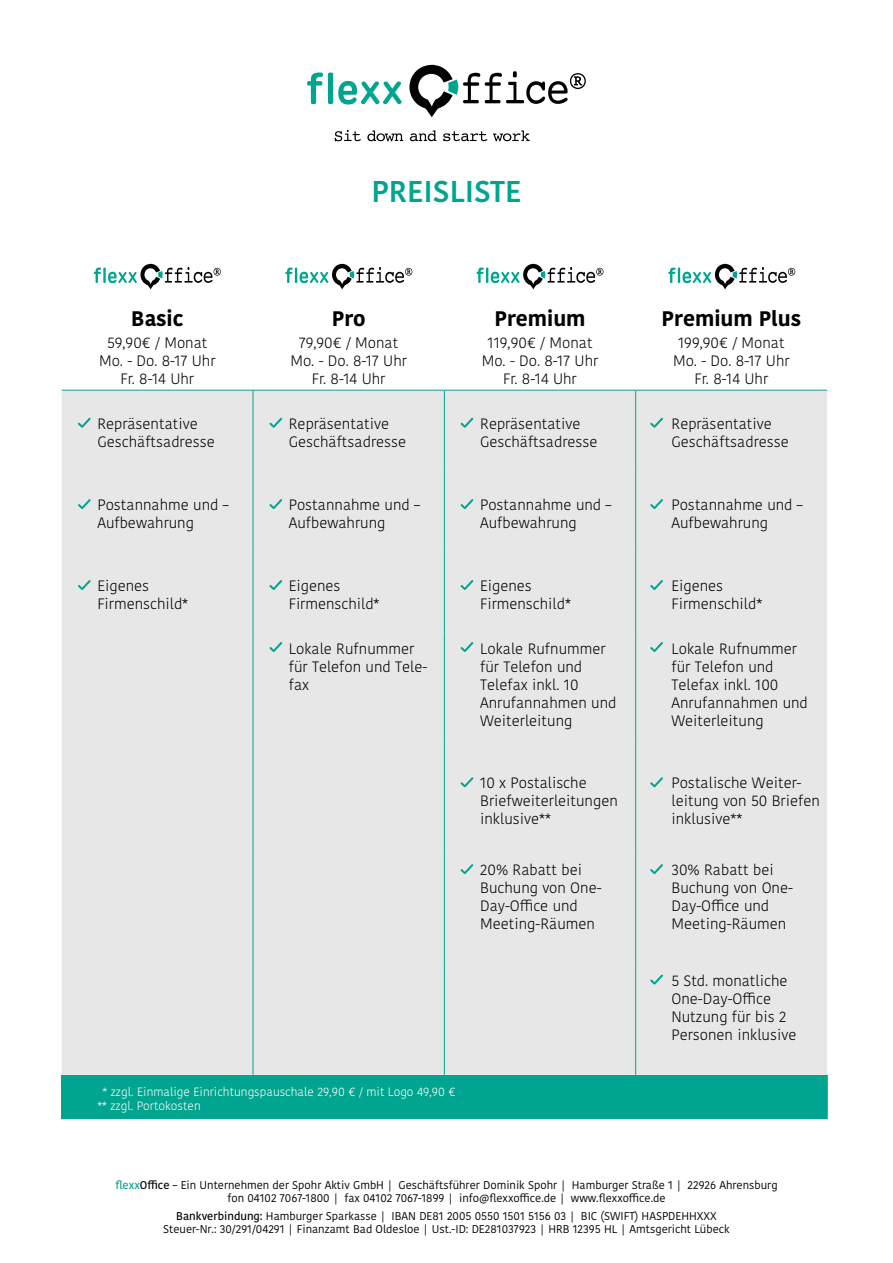
<style>
.page{position:relative;width:893px;height:1263px;background:#fff}
.page>*{position:absolute;margin:0;border:0;box-sizing:border-box;transform-origin:0 0}
.t1{font:600 30px "Kohinoor Bangla";color:#00a590}
.t2{font:700 21px "Kohinoor Bangla";color:#000}
.t3{font:300 15px/18px "Kohinoor Bangla";color:#000}
.t4{font:300 12px/14.4px "Kohinoor Bangla";color:#fff}
.t5{font:11.25px/13.5px "Kohinoor Bangla";color:#000;text-align:center}
.s1{font-weight:500;color:#00a590}
.s2{font-weight:500}
.s3{font-family:"Euphemia UCAS"}
</style>
<div class="page">
<svg style="left:62px;top:263px;width:765px;height:127px"></svg>
<div style="left:62px;top:391px;width:765px;height:684px;background:#e7e7e7"></div>
<div style="left:62px;top:1075px;width:765px;height:43px;background:#00a590"></div>
<hr style="left:253px;top:471px;width:1px;height:81px;background:#00a590">
<hr style="left:253px;top:552px;width:1px;height:80px;background:#00a590">
<hr style="left:253px;top:632px;width:1px;height:111px;background:#00a590">
<hr style="left:253px;top:743px;width:1px;height:111px;background:#00a590">
<hr style="left:253px;top:854px;width:1px;height:110px;background:#00a590">
<hr style="left:253px;top:964px;width:1px;height:111px;background:#00a590">
<hr style="left:253px;top:390px;width:1px;height:81px;background:#00a590">
<hr style="left:444px;top:390px;width:1px;height:81px;background:#00a590">
<hr style="left:444px;top:471px;width:1px;height:81px;background:#00a590">
<hr style="left:444px;top:552px;width:1px;height:80px;background:#00a590">
<hr style="left:444px;top:632px;width:1px;height:111px;background:#00a590">
<hr style="left:444px;top:743px;width:1px;height:111px;background:#00a590">
<hr style="left:444px;top:854px;width:1px;height:110px;background:#00a590">
<hr style="left:444px;top:964px;width:1px;height:111px;background:#00a590">
<hr style="left:635px;top:390px;width:1px;height:81px;background:#00a590">
<hr style="left:635px;top:471px;width:1px;height:81px;background:#00a590">
<hr style="left:635px;top:552px;width:1px;height:80px;background:#00a590">
<hr style="left:635px;top:632px;width:1px;height:111px;background:#00a590">
<hr style="left:635px;top:743px;width:1px;height:111px;background:#00a590">
<hr style="left:635px;top:854px;width:1px;height:110px;background:#00a590">
<hr style="left:635px;top:964px;width:1px;height:111px;background:#00a590">
<hr style="left:826px;top:1075px;width:2px;height:43px;background:#00a590">
<hr style="left:62px;top:1118px;width:191px;height:1px;background:#00a590">
<hr style="left:253px;top:1118px;width:191px;height:1px;background:#00a590">
<hr style="left:444px;top:1118px;width:192px;height:1px;background:#00a590">
<hr style="left:636px;top:1118px;width:192px;height:1px;background:#00a590">
<hr style="left:62px;top:390px;width:191px;height:1px;background:#00a590">
<hr style="left:253px;top:390px;width:191px;height:1px;background:#00a590">
<hr style="left:444px;top:390px;width:192px;height:1px;background:#00a590">
<hr style="left:636px;top:390px;width:191px;height:1px;background:#00a590">
<svg style="left:94px;top:264px;width:127px;height:25px"></svg>
<svg style="left:285px;top:264px;width:127px;height:25px"></svg>
<svg style="left:476px;top:264px;width:127px;height:25px"></svg>
<svg style="left:668px;top:264px;width:127px;height:25px"></svg>
<svg style="left:650px;top:418px;width:13px;height:10px"></svg>
<svg style="left:460px;top:418px;width:13px;height:10px"></svg>
<svg style="left:269px;top:418px;width:13px;height:10px"></svg>
<svg style="left:78px;top:418px;width:13px;height:10px"></svg>
<svg style="left:650px;top:642px;width:13px;height:10px"></svg>
<svg style="left:460px;top:642px;width:13px;height:10px"></svg>
<svg style="left:269px;top:642px;width:13px;height:10px"></svg>
<svg style="left:650px;top:499px;width:13px;height:10px"></svg>
<svg style="left:460px;top:499px;width:13px;height:10px"></svg>
<svg style="left:269px;top:499px;width:13px;height:10px"></svg>
<svg style="left:78px;top:499px;width:13px;height:10px"></svg>
<svg style="left:650px;top:777px;width:13px;height:10px"></svg>
<svg style="left:460px;top:777px;width:13px;height:10px"></svg>
<svg style="left:650px;top:580px;width:13px;height:10px"></svg>
<svg style="left:460px;top:580px;width:13px;height:10px"></svg>
<svg style="left:269px;top:580px;width:13px;height:10px"></svg>
<svg style="left:78px;top:580px;width:13px;height:10px"></svg>
<svg style="left:650px;top:864px;width:13px;height:10px"></svg>
<svg style="left:650px;top:974px;width:13px;height:11px"></svg>
<svg style="left:460px;top:864px;width:13px;height:10px"></svg>
<svg style="left:307px;top:73px;width:95px;height:32px"></svg>
<svg style="left:335px;top:130px;width:26px;height:11px"></svg>
<svg style="left:367px;top:130px;width:36px;height:11px"></svg>
<svg style="left:410px;top:130px;width:26px;height:11px"></svg>
<svg style="left:443px;top:131px;width:44px;height:10px"></svg>
<svg style="left:493px;top:130px;width:37px;height:11px"></svg>
<svg style="left:409px;top:65px;width:177px;height:52px"></svg>
<h2 class="t2" style="left:131px;top:300px;width:54px">Basic</h2>
<p class="t3" style="left:99px;top:334px;width:118px;text-align:center">59,90€ / Monat<br>Mo. - Do. 8-17 Uhr<br>Fr. 8-14 Uhr</p>
<h1 class="t1" style="left:371px;top:166px;width:152px">PREISLISTE</h1>
<h2 class="t2" style="left:332px;top:300px;width:35px">Pro</h2>
<p class="t3" style="left:290px;top:334px;width:118px;text-align:center">79,90€ / Monat<br>Mo. - Do. 8-17 Uhr<br>Fr. 8-14 Uhr</p>
<h2 class="t2" style="left:494px;top:300px;width:93px">Premium</h2>
<p class="t3" style="left:482px;top:334px;width:118px;text-align:center">119,90€ / Monat<br>Mo. - Do. 8-17 Uhr<br>Fr. 8-14 Uhr</p>
<h2 class="t2" style="left:662px;top:300px;width:141px">Premium Plus</h2>
<p class="t3" style="left:673px;top:334px;width:118px;text-align:center">199,90€ / Monat<br>Mo. - Do. 8-17 Uhr<br>Fr. 8-14 Uhr</p>
<p class="t3" style="left:97px;top:415px;width:119px">Repräsentative<br>Geschäftsadresse</p>
<p class="t3" style="left:289px;top:415px;width:119px">Repräsentative<br>Geschäftsadresse</p>
<p class="t3" style="left:480px;top:415px;width:119px">Repräsentative<br>Geschäftsadresse</p>
<p class="t3" style="left:671px;top:415px;width:119px">Repräsentative<br>Geschäftsadresse</p>
<p class="t3" style="left:97px;top:496px;width:133px">Postannahme und –<br>Aufbewahrung</p>
<p class="t3" style="left:289px;top:496px;width:133px">Postannahme und –<br>Aufbewahrung</p>
<p class="t3" style="left:480px;top:496px;width:133px">Postannahme und –<br>Aufbewahrung</p>
<p class="t3" style="left:671px;top:496px;width:133px">Postannahme und –<br>Aufbewahrung</p>
<p class="t3" style="left:97px;top:577px;width:92px">Eigenes<br>Firmenschild*</p>
<p class="t3" style="left:289px;top:577px;width:92px">Eigenes<br>Firmenschild*</p>
<p class="t3" style="left:480px;top:577px;width:92px">Eigenes<br>Firmenschild*</p>
<p class="t3" style="left:671px;top:577px;width:92px">Eigenes<br>Firmenschild*</p>
<p class="t3" style="left:289px;top:640px;width:140px">Lokale Rufnummer für Telefon und Tele&shy;fax</p>
<p class="t3" style="left:480px;top:640px;width:138px">Lokale Rufnummer für Telefon und<br>Telefax inkl. 10<br>Anrufannahmen und<br>Weiterleitung</p>
<p class="t3" style="left:671px;top:640px;width:138px">Lokale Rufnummer für Telefon und<br>Telefax inkl. 100<br>Anrufannahmen und<br>Weiterleitung</p>
<p class="t3" style="left:480px;top:774px;width:139px">10 x Postalische<br>Briefweiterleitungen inklusive**</p>
<p class="t3" style="left:671px;top:774px;width:150px">Postalische Weiter&shy;leitung von 50 Briefen inklusive**</p>
<p class="t3" style="left:480px;top:861px;width:123px">20% Rabatt bei<br>Buchung von One-<br>Day-Office und<br>Meeting-Räumen</p>
<p class="t3" style="left:671px;top:861px;width:123px">30% Rabatt bei<br>Buchung von One-<br>Day-Office und<br>Meeting-Räumen</p>
<p class="t4" style="left:97px;top:1084px;width:360px;text-indent:5px">* zzgl. Einmalige Einrichtungspauschale 29,90 € / mit Logo 49,90 € ** zzgl. Portokosten</p>
<p class="t3" style="left:671px;top:971px;width:126px">5 Std. monatliche<br>One-Day-Office<br>Nutzung für bis 2<br>Personen inklusive</p>
<p class="t5" style="left:115px;top:1178px;width:664px"><span class="s1">flexx</span><span class="s2">Office</span> – Ein Unternehmen der Spohr Aktiv GmbH <span class="s3">|</span> Geschäftsführer Dominik Spohr <span class="s3">|</span> Hamburger Straße 1 <span class="s3">|</span> 22926 Ahrensburg fon 04102 7067-1800 <span class="s3">|</span> fax 04102 7067-1899 <span class="s3">|</span> info@flexxoffice.de <span class="s3">|</span> www.flexxoffice.de</p>
<p class="t5" style="left:163px;top:1209px;width:568px"><span class="s2">Bankverbindung:</span> Hamburger Sparkasse <span class="s3">|</span> IBAN DE81 2005 0550 1501 5156 03 <span class="s3">|</span> BIC (SWIFT) HASPDEHHXXX<br>Steuer-Nr.: 30/291/04291 <span class="s3">|</span> Finanzamt Bad Oldesloe <span class="s3">|</span> Ust.-ID: DE281037923 <span class="s3">|</span> HRB 12395 HL <span class="s3">|</span> Amtsgericht Lübeck</p>
</div>
